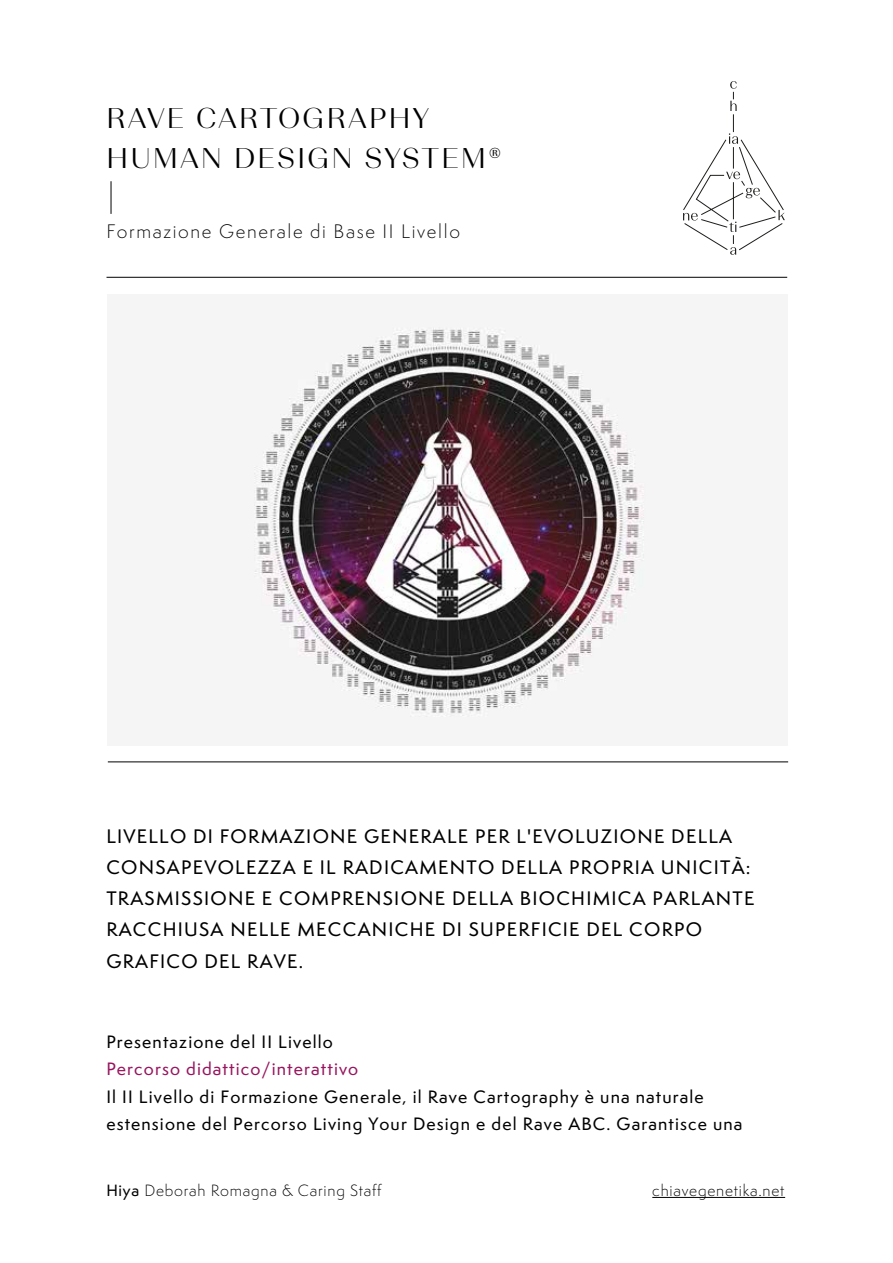
<style>
.page{position:relative;width:893px;height:1263px;background:#fff}
.page>*{position:absolute;margin:0;border:0;box-sizing:border-box;transform-origin:0 0}
.t1{font:300 28.5px/40.2px "Beausite Grand";letter-spacing:.085em;color:#000}
.t2{font:500 18px/31.2px "Semplicita Pro";letter-spacing:.07em;color:#000}
.t3{font:300 18px "Semplicita Pro";letter-spacing:.09em;color:#000}
.t4{font:500 16.5px/27.3px "Semplicita Pro";letter-spacing:.065em;color:#000}
.t5{font:500 16.5px "Semplicita Pro";letter-spacing:.065em;color:#97155e}
.t6{font:300 15px "Semplicita Pro";letter-spacing:.05em;color:#000}
.s1{font-weight:500}
</style>
<div class="page">
<hr style="left:652px;top:1197px;width:133px;height:1px;background:#000">
<hr style="left:111px;top:181px;width:1px;height:33px;background:#000">
<svg style="left:683px;top:81px;width:101px;height:174px"></svg>
<hr style="left:106px;top:277px;width:681px;height:1px;background:#000">
<hr style="left:108px;top:762px;width:680px;height:1px;background:#000">
<img style="left:254px;top:327px;width:392px;height:390px">
<h1 class="t1" style="left:106px;top:97px;width:396px">RAVE CARTOGRAPHY<br>HUMAN DESIGN SYSTEM®</h1>
<p class="t3" style="left:106px;top:219px;width:355px">Formazione Generale di Base II Livello</p>
<p class="t2" style="left:106px;top:820px;width:649px">LIVELLO DI FORMAZIONE GENERALE PER L'EVOLUZIONE DELLA CONSAPEVOLEZZA E IL RADICAMENTO DELLA PROPRIA UNICITÀ:<br>TRASMISSIONE E COMPRENSIONE DELLA BIOCHIMICA PARLANTE RACCHIUSA NELLE MECCANICHE DI SUPERFICIE DEL CORPO GRAFICO DEL RAVE.</p>
<p class="t4" style="left:106px;top:1028px;width:228px">Presentazione del II Livello</p>
<p class="t5" style="left:106px;top:1057px;width:253px">Percorso didattico/interattivo</p>
<p class="t4" style="left:106px;top:1083px;width:637px">Il II Livello di Formazione Generale, il Rave Cartography è una naturale estensione del Percorso Living Your Design e del Rave ABC. Garantisce una</p>
<p class="t6" style="left:106px;top:1180px;width:276px"><span class="s1">Hiya</span> Deborah Romagna &amp; Caring Staff</p>
<p class="t6" style="left:652px;top:1180px;width:134px">chiavegenetika.net</p>
</div>
